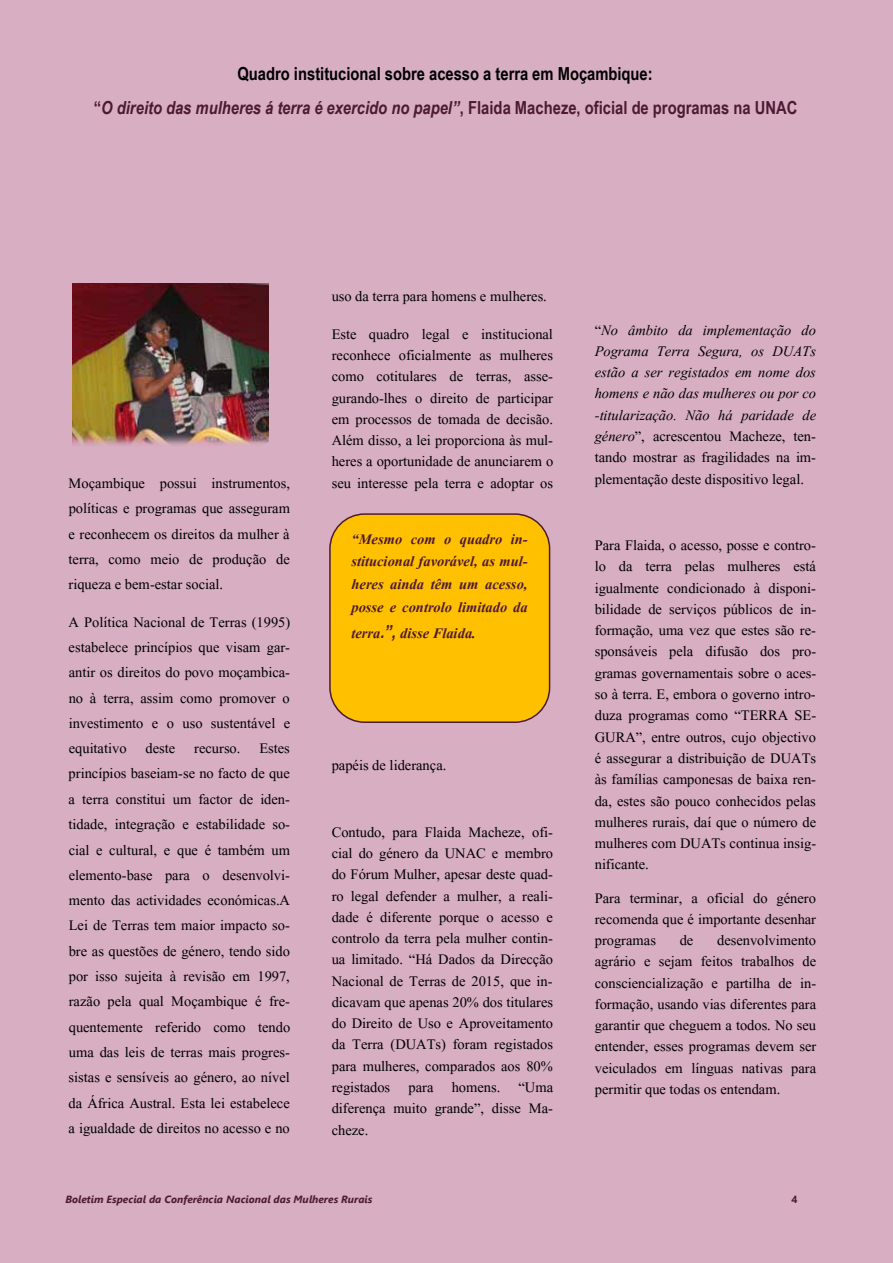
<style>
.page{position:relative;width:893px;height:1263px;background:#d7aec2}
.page>*{position:absolute;margin:0;border:0;box-sizing:border-box;transform-origin:0 0}
.t1{font:18px/21.3px "Aparajita";color:#000;text-align:justify}
.t2{font:italic 18px/21.3px "Aparajita";color:#000;text-align:justify}
.t3{font:700 18px/33.8px "Arial Narrow";color:#000;text-align:center}
.t4{font:italic 700 18px/22.8px "Aparajita";color:#4d1933;text-align:justify}
.t5{font:italic 700 10.5px "Segoe UI";color:#4d1933}
.t6{font:700 10.5px "Segoe UI";color:#4d1933}
.s1{color:#4d1933}
.s2{font-style:italic;color:#4d1933}
.s3{font-family:"Arial Narrow"}
.s4{font-style:normal}
</style>
<div class="page">
<div style="left:330px;top:514px;width:220px;height:208px;background:#ffc000;border-radius:35px"></div>
<div style="left:329px;top:513px;width:221px;height:210px;border:2px solid #4d1933;border-radius:35px"></div>
<img style="left:73px;top:283px;width:196px;height:163px">
<p class="t3" style="left:94px;top:57px;width:705px">Quadro institucional sobre acesso a terra em Moçambique:<br><span class="s1">“</span><span class="s2">O direito das mulheres á terra é exercido no papel”</span><span class="s1">, Flaida Macheze, oficial de programas na UNAC</span></p>
<p class="t1" style="left:69px;top:472px;width:223px;line-height:25.3px">Moçambique possui instrumentos, políticas e programas que asseguram e reconhecem os direitos da mulher à terra, como meio de produção de riqueza e bem-estar social.</p>
<p class="t1" style="left:69px;top:611px;width:223px;line-height:25.3px">A Política Nacional de Terras (1995) estabelece princípios que visam gar&shy;antir os direitos do povo moçambica&shy;no à terra, assim como promover o investimento e o uso sustentável e equitativo deste recurso. Estes princípios baseiam-se no facto de que a terra constitui um factor de iden&shy;tidade, integração e estabilidade so&shy;cial e cultural, e que é também um elemento-base para o desenvolvi&shy;mento das actividades económicas.A Lei de Terras tem maior impacto so&shy;bre as questões de género, tendo sido por isso sujeita à revisão em 1997, razão pela qual Moçambique é fre&shy;quentemente referido como tendo uma das leis de terras mais progres&shy;sistas e sensíveis ao género, ao nível da África Austral. Esta lei estabelece a igualdade de direitos no acesso e no</p>
<p class="t1" style="left:332px;top:280px;width:223px;line-height:37.2px">uso da terra para homens e mulheres.<br>Este quadro legal e institucional</p>
<p class="t1" style="left:332px;top:346px;width:223px">reconhece oficialmente as mulheres como cotitulares de terras, asse&shy;gurando-lhes o direito de participar em processos de tomada de decisão.<br>Além disso, a lei proporciona às mul&shy;heres a oportunidade de anunciarem o seu interesse pela terra e adoptar os</p>
<p class="t4" style="left:351px;top:529px;width:178px">“Mesmo com o quadro in&shy;stitucional favorável, as mul&shy;heres ainda têm um acesso, posse e controlo limitado da</p>
<p class="t4" style="left:352px;top:624px;width:126px">terra<span class="s3">.”,</span> disse Flaida.</p>
<p class="t1" style="left:332px;top:757px;width:116px">papéis de liderança.</p>
<p class="t1" style="left:332px;top:823px;width:223px">Contudo, para Flaida Macheze, ofi&shy;cial do género da UNAC e membro do Fórum Mulher, apesar deste quad&shy;ro legal defender a mulher, a reali&shy;dade é diferente porque o acesso e controlo da terra pela mulher contin&shy;ua limitado. “Há Dados da Direcção Nacional de Terras de 2015, que in&shy;dicavam que apenas 20% dos titulares do Direito de Uso e Aproveitamento da Terra (DUATs) foram registados para mulheres, comparados aos 80% registados para homens. “Uma diferença muito grande”, disse Ma&shy;cheze.</p>
<p class="t2" style="left:595px;top:321px;width:223px"><span class="s4">“</span>No âmbito da implementação do Pograma Terra Segura, os DUATs estão a ser registados em nome dos homens e não das mulheres ou por co -titularização. Não há paridade de género<span class="s4">”, acrescentou Macheze, ten&shy;tando mostrar as fragilidades na im&shy;plementação deste dispositivo legal.</span></p>
<p class="t1" style="left:595px;top:537px;width:223px">Para Flaida, o acesso, posse e contro&shy;lo da terra pelas mulheres está igualmente condicionado à disponi&shy;bilidade de serviços públicos de in&shy;formação, uma vez que estes são re&shy;sponsáveis pela difusão dos pro&shy;gramas governamentais sobre o aces&shy;so à terra. E, embora o governo intro&shy;duza programas como “TERRA SE-GURA”, entre outros, cujo objectivo é assegurar a distribuição de DUATs às famílias camponesas de baixa ren&shy;da, estes são pouco conhecidos pelas mulheres rurais, daí que o número de mulheres com DUATs continua insig&shy;nificante.</p>
<p class="t1" style="left:595px;top:889px;width:223px">Para terminar, a oficial do género recomenda que é importante desenhar programas</p>
<p class="t1" style="left:595px;top:931px;width:223px;text-indent:122px">desenvolvimento agrário e sejam feitos trabalhos de consciencialização e partilha de in&shy;formação, usando vias diferentes para garantir que cheguem a todos. No seu entender, esses programas devem ser veiculados em línguas nativas para permitir que todas os entendam.</p>
<p class="t1" style="left:680px;top:931px;width:15px">de</p>
<p class="t5" style="left:65px;top:1189px;width:309px">Boletim Especial da Conferência Nacional das Mulheres Rurais</p>
<p class="t6" style="left:791px;top:1189px;width:8px">4</p>
</div>
